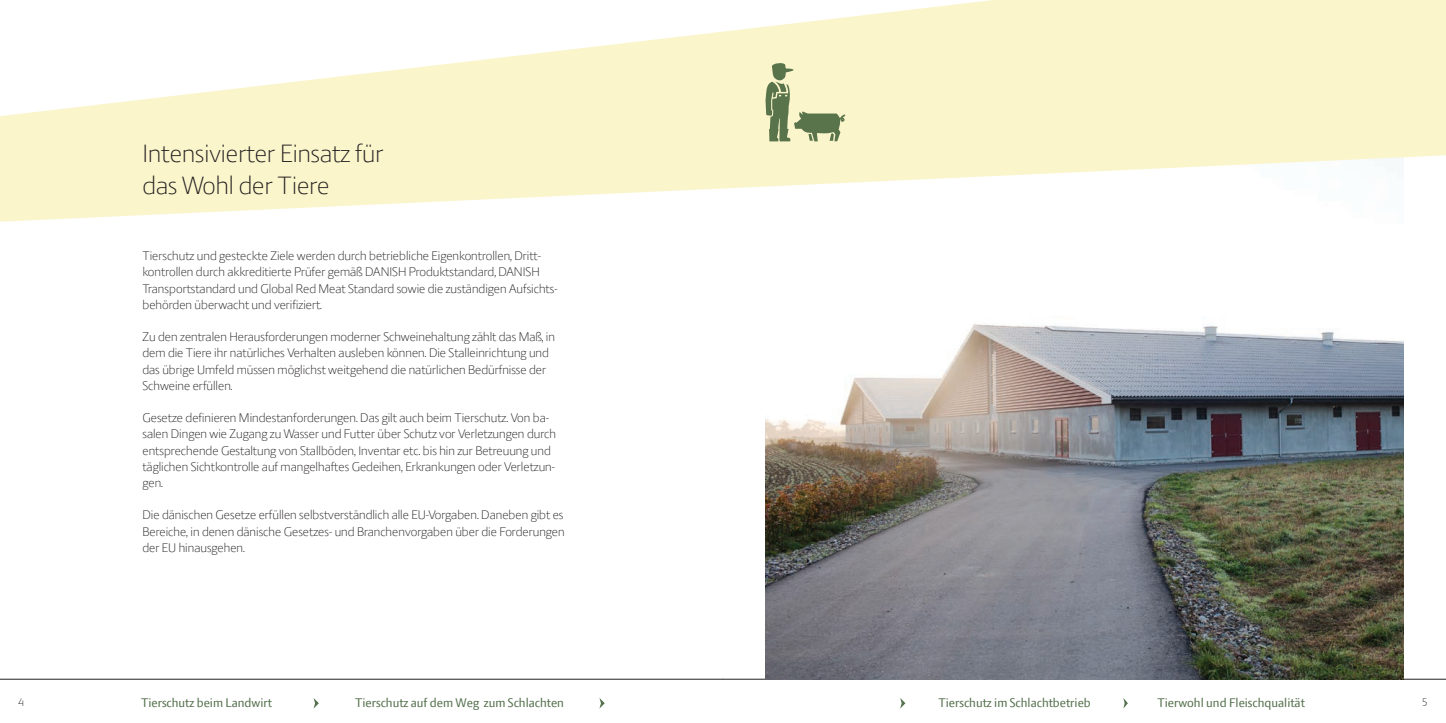
<style>
.page{position:relative;width:1446px;height:723px;background:#fff}
.page>*{position:absolute;margin:0;border:0;box-sizing:border-box;transform-origin:0 0}
.Side_overskrift_ligh{font:300 27px "LF Press Sans";color:#231f20}
.t1{font:300 13.5px/16.2px "LF Press Sans";color:#231f20}
.t2{font:13.5px "LF Press Sans";color:#55714e}
.t3{font:300 12px "LF Press Sans";color:#231f20}
</style>
<div class="page">
<hr style="left:0;top:679px;width:723px;height:1px;background:#231f20">
<hr style="left:723px;top:679px;width:723px;height:1px;background:#231f20">
<svg style="left:0;top:32px;width:723px;height:190px;fill:#fbf5cc"></svg>
<svg style="left:313px;top:698px;width:6px;height:10px"></svg>
<svg style="left:599px;top:698px;width:6px;height:10px"></svg>
<svg style="left:900px;top:698px;width:5px;height:10px"></svg>
<svg style="left:1123px;top:698px;width:5px;height:10px"></svg>
<img style="left:765px;top:324px;width:638px;height:355px">
<svg style="left:723px;top:0;width:723px;height:188px;fill:#fbf5cc"></svg>
<svg style="left:765px;top:62px;width:80px;height:79px"></svg>
<p class="Side_overskrift_ligh" style="left:142px;top:137px;width:242px">Intensivierter Einsatz für</p>
<p class="Side_overskrift_ligh" style="left:142px;top:170px;width:188px">das Wohl der Tiere</p>
<p class="t1" style="left:142px;top:247px;width:400px">Tierschutz und gesteckte Ziele werden durch betriebliche Eigenkontrollen, Dritt-</p>
<p class="t1" style="left:142px;top:264px;width:416px">kontrollen durch akkreditierte Prüfer gemäß DANISH Produktstandard, DANISH<br>Transportstandard und Global Red Meat Standard sowie die zuständigen Aufsichts&shy;behörden überwacht und verifiziert.</p>
<p class="t1" style="left:142px;top:328px;width:414px">Zu den zentralen Herausforderungen moderner Schweinehaltung zählt das Maß, in dem die Tiere ihr natürliches Verhalten ausleben können. Die Stalleinrichtung und das übrige Umfeld müssen möglichst weitgehend die natürlichen Bedürfnisse der Schweine erfüllen.</p>
<p class="t1" style="left:142px;top:409px;width:415px">Gesetze definieren Mindestanforderungen. Das gilt auch beim Tierschutz. Von ba&shy;salen Dingen wie Zugang zu Wasser und Futter über Schutz vor Verletzungen durch entsprechende Gestaltung von Stallböden, Inventar etc. bis hin zur Betreuung und täglichen Sichtkontrolle auf mangelhaftes Gedeihen, Erkrankungen oder Verletzun&shy;gen.</p>
<p class="t1" style="left:142px;top:507px;width:424px;text-align:justify">Die dänischen Gesetze erfüllen selbstverständlich alle EU-Vorgaben. Daneben gibt es Bereiche, in denen dänische Gesetzes- und Branchenvorgaben über die Forderungen der EU hinausgehen.</p>
<p class="t3" style="left:18px;top:695px;width:7px">4</p>
<p class="t2" style="left:141px;top:694px;width:132px">Tierschutz beim Landwirt</p>
<p class="t2" style="left:355px;top:694px;width:210px">Tierschutz auf dem Weg zum Schlachten</p>
<p class="t2" style="left:938px;top:694px;width:154px">Tierschutz im Schlachtbetrieb</p>
<p class="t2" style="left:1157px;top:694px;width:149px">Tierwohl und Fleischqualität</p>
<p class="t3" style="left:1421px;top:695px;width:7px">5</p>
</div>
